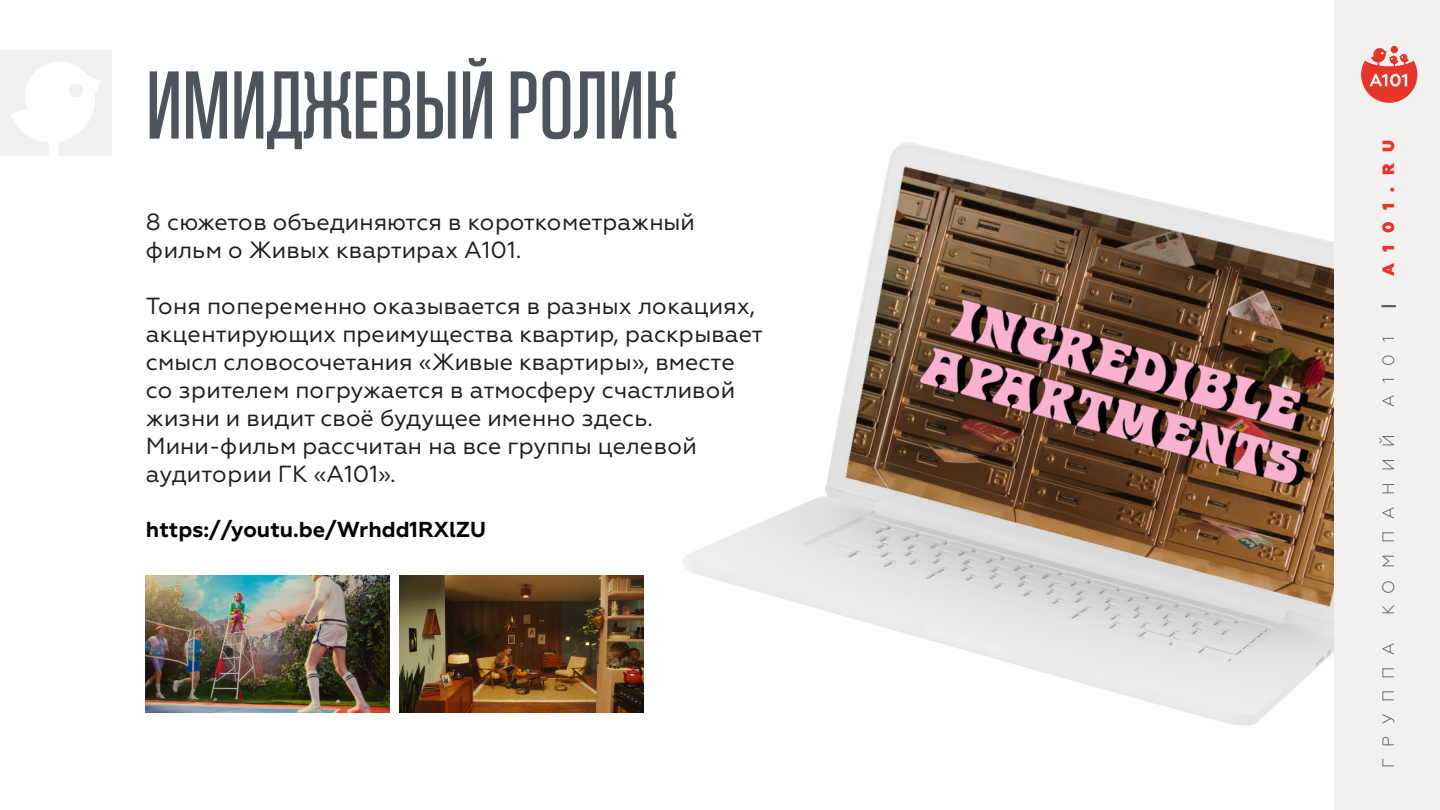
<style>
.page{position:relative;width:1440px;height:810px;background:#fff}
.page>*{position:absolute;margin:0;border:0;box-sizing:border-box;transform-origin:0 0}
.t1{font:500 96px "Rain Tungsten";color:#4e545b}
.t2{font:23.33px/28px "Geometria";color:#1d1d1b}
.t3{font:700 21.6px "Geometria";color:#000}
.t4{font:300 16.5px "Geometria";letter-spacing:.7em;color:#4e545b}
.t5{font:800 16.5px "Geometria";letter-spacing:.7em;color:#e6352a}
.t6{font:700 16.5px "Geometria";color:#4e545b}
</style>
<div class="page">
<img style="left:632px;top:101px;width:703px;height:701px">
<div style="left:1335px;top:0;width:105px;height:810px;background:#f3f1f0"></div>
<div style="left:1391px;top:46px;width:7px;height:7px;background:#e6352a;border-radius:50%"></div>
<svg style="left:1361px;top:48px;width:56px;height:55px"></svg>
<div style="left:0;top:50px;width:112px;height:106px;background:#f3f1f0"></div>
<svg style="left:11px;top:62px;width:89px;height:94px"></svg>
<img style="left:399px;top:575px;width:244px;height:137px">
<img style="left:146px;top:575px;width:244px;height:137px">
<h1 class="t1" style="left:146px;top:55px;width:532px">ИМИДЖЕВЫЙ РОЛИК</h1>
<p class="t2" style="left:146px;top:208px;width:551px">8 сюжетов объединяются в короткометражный фильм о Живых квартирах А101.</p>
<p class="t2" style="left:146px;top:292px;width:618px">Тоня попеременно оказывается в разных локациях, акцентирующих преимущества квартир, раскрывает смысл словосочетания «Живые квартиры», вместе со зрителем погружается в атмосферу счастливой жизни и видит своё будущее именно здесь.<br>Мини-фильм рассчитан на все группы целевой аудитории ГК «А101».</p>
<p class="t3" style="left:146px;top:516px;width:341px">https://youtu.be/Wrhdd1RXlZU</p>
<p class="t5" style="left:1378px;top:276px;width:138px;rotate:-90deg">A101.RU</p>
<p class="t6" style="left:1379px;top:309px;width:7px;rotate:-90deg">|</p>
<p class="t4" style="left:1379px;top:407px;width:72px;rotate:-90deg">А101</p>
<p class="t4" style="left:1379px;top:615px;width:182px;rotate:-90deg">КОМПАНИЙ</p>
<p class="t4" style="left:1379px;top:768px;width:127px;rotate:-90deg">ГРУППА</p>
</div>
